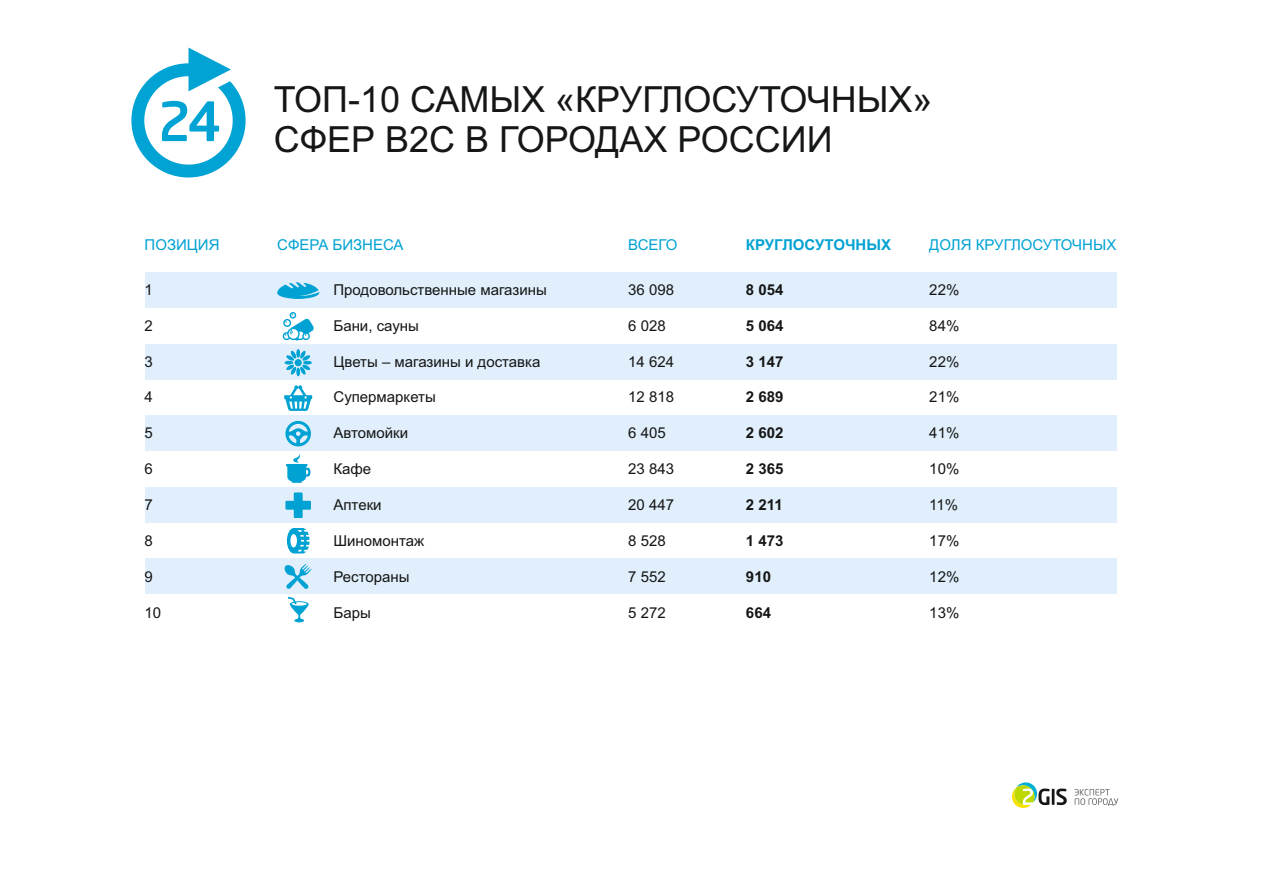
<style>
.page{position:relative;width:1263px;height:893px;background:#fff}
.page>*{position:absolute;margin:0;border:0;box-sizing:border-box;transform-origin:0 0}
.t1{font:500 53.55px "Neo Sans Pro Cyr";color:#00a3d4}
.t2{font:36px/40.2px "Arial";color:#151616}
.t3{font:15px "Arial";color:#151616}
.t4{font:15px "Arial";color:#00a2d3}
.t5{font:700 15px "Arial";color:#151616}
.t6{font:700 15px "Arial";color:#00a2d3}
</style>
<div class="page">
<svg style="left:131px;top:48px;width:115px;height:129px"></svg>
<svg style="left:1012px;top:782px;width:55px;height:26px"></svg>
<svg style="left:1074px;top:789px;width:44px;height:17px"></svg>
<div style="left:145px;top:273px;width:971px;height:35px;background:#e0effb"></div>
<div style="left:145px;top:344px;width:971px;height:36px;background:#e0effb"></div>
<div style="left:145px;top:416px;width:971px;height:35px;background:#e0effb"></div>
<div style="left:145px;top:487px;width:971px;height:36px;background:#e0effb"></div>
<div style="left:145px;top:559px;width:971px;height:35px;background:#e0effb"></div>
<svg style="left:277px;top:282px;width:42px;height:17px"></svg>
<svg style="left:283px;top:312px;width:31px;height:28px"></svg>
<svg style="left:285px;top:349px;width:27px;height:27px"></svg>
<svg style="left:284px;top:385px;width:28px;height:26px"></svg>
<svg style="left:285px;top:421px;width:26px;height:25px"></svg>
<svg style="left:286px;top:454px;width:24px;height:29px"></svg>
<svg style="left:285px;top:492px;width:26px;height:26px"></svg>
<svg style="left:287px;top:528px;width:22px;height:25px"></svg>
<svg style="left:284px;top:563px;width:28px;height:26px"></svg>
<svg style="left:288px;top:597px;width:21px;height:25px"></svg>
<h1 class="t1" style="left:158px;top:100px;width:65px">24</h1>
<h2 class="t2" style="left:274px;top:83px;width:660px">ТОП-10 САМЫХ «КРУГЛОСУТОЧНЫХ»<br>СФЕР B2C В ГОРОДАХ РОССИИ</h2>
<p class="t4" style="left:145px;top:239px;width:77px">ПОЗИЦИЯ</p>
<p class="t4" style="left:277px;top:239px;width:128px">СФЕРА БИЗНЕСА</p>
<p class="t3" style="left:145px;top:284px;width:10px">1</p>
<p class="t3" style="left:145px;top:320px;width:10px">2</p>
<p class="t3" style="left:145px;top:356px;width:10px">3</p>
<p class="t3" style="left:145px;top:391px;width:10px">4</p>
<p class="t3" style="left:145px;top:427px;width:10px">5</p>
<p class="t3" style="left:145px;top:463px;width:10px">6</p>
<p class="t3" style="left:145px;top:499px;width:10px">7</p>
<p class="t3" style="left:145px;top:535px;width:10px">8</p>
<p class="t3" style="left:145px;top:571px;width:10px">9</p>
<p class="t3" style="left:145px;top:607px;width:18px">10</p>
<p class="t3" style="left:333px;top:284px;width:215px">Продовольственные магазины</p>
<p class="t3" style="left:333px;top:320px;width:87px">Бани, сауны</p>
<p class="t3" style="left:333px;top:356px;width:208px">Цветы – магазины и доставка</p>
<p class="t3" style="left:333px;top:391px;width:104px">Супермаркеты</p>
<p class="t3" style="left:333px;top:427px;width:76px">Автомойки</p>
<p class="t3" style="left:333px;top:463px;width:39px">Кафе</p>
<p class="t3" style="left:333px;top:499px;width:50px">Аптеки</p>
<p class="t3" style="left:333px;top:535px;width:92px">Шиномонтаж</p>
<p class="t3" style="left:333px;top:571px;width:77px">Рестораны</p>
<p class="t3" style="left:333px;top:607px;width:39px">Бары</p>
<p class="t4" style="left:628px;top:239px;width:51px">ВСЕГО</p>
<p class="t3" style="left:628px;top:284px;width:47px">36 098</p>
<p class="t3" style="left:628px;top:320px;width:39px">6 028</p>
<p class="t3" style="left:628px;top:356px;width:47px">14 624</p>
<p class="t3" style="left:628px;top:391px;width:47px">12 818</p>
<p class="t3" style="left:628px;top:427px;width:39px">6 405</p>
<p class="t3" style="left:628px;top:463px;width:47px">23 843</p>
<p class="t3" style="left:628px;top:499px;width:47px">20 447</p>
<p class="t3" style="left:628px;top:535px;width:39px">8 528</p>
<p class="t3" style="left:628px;top:571px;width:39px">7 552</p>
<p class="t3" style="left:628px;top:607px;width:39px">5 272</p>
<p class="t6" style="left:746px;top:239px;width:147px">КРУГЛОСУТОЧНЫХ</p>
<p class="t5" style="left:746px;top:284px;width:39px">8 054</p>
<p class="t5" style="left:746px;top:320px;width:39px">5 064</p>
<p class="t5" style="left:746px;top:356px;width:39px">3 147</p>
<p class="t5" style="left:746px;top:391px;width:39px">2 689</p>
<p class="t5" style="left:746px;top:427px;width:39px">2 602</p>
<p class="t5" style="left:746px;top:463px;width:39px">2 365</p>
<p class="t5" style="left:746px;top:499px;width:38px">2 211</p>
<p class="t5" style="left:746px;top:535px;width:39px">1 473</p>
<p class="t5" style="left:746px;top:571px;width:27px">910</p>
<p class="t5" style="left:746px;top:607px;width:27px">664</p>
<p class="t4" style="left:929px;top:239px;width:189px">ДОЛЯ КРУГЛОСУТОЧНЫХ</p>
<p class="t3" style="left:929px;top:284px;width:32px">22%</p>
<p class="t3" style="left:929px;top:320px;width:32px">84%</p>
<p class="t3" style="left:929px;top:356px;width:32px">22%</p>
<p class="t3" style="left:929px;top:391px;width:32px">21%</p>
<p class="t3" style="left:929px;top:427px;width:32px">41%</p>
<p class="t3" style="left:929px;top:463px;width:32px">10%</p>
<p class="t3" style="left:929px;top:499px;width:30px">11%</p>
<p class="t3" style="left:929px;top:535px;width:32px">17%</p>
<p class="t3" style="left:929px;top:571px;width:32px">12%</p>
<p class="t3" style="left:929px;top:607px;width:32px">13%</p>
</div>
